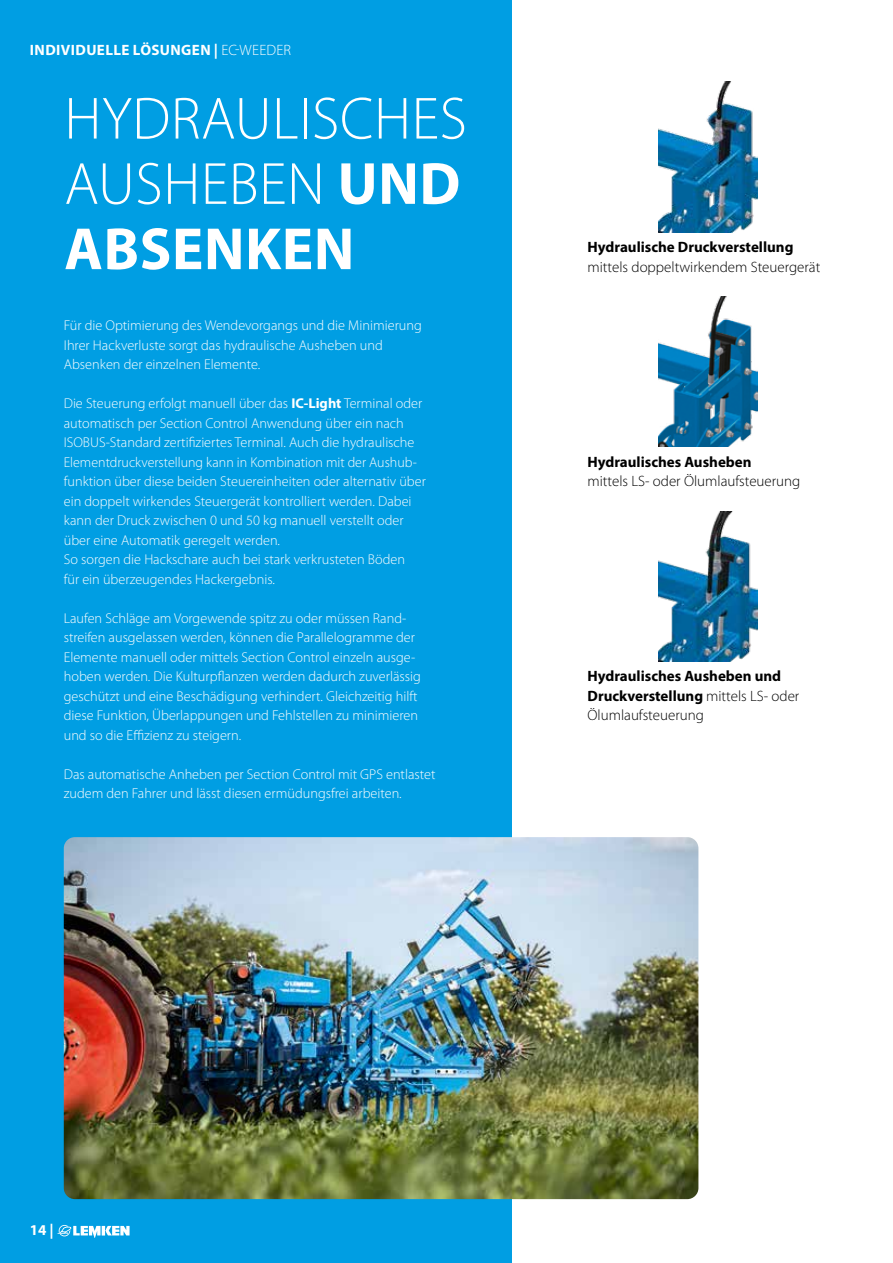
<style>
.page{position:relative;width:893px;height:1263px;background:#fff}
.page>*{position:absolute;margin:0;border:0;box-sizing:border-box;transform-origin:0 0}
.t1{font:300 60px/65.2px "Myriad Pro";letter-spacing:.01em;color:#fff;text-align:justify}
.t2{font:700 15px/19.5px "Myriad Pro";color:#000}
.t3{font:300 15px "Myriad Pro";color:#000}
.t4{font:700 15px "Myriad Pro";letter-spacing:.025em;color:#fff}
.t5{font:300 14.25px/19.5px "Myriad Pro";color:#fff}
.s1{font-weight:300}
.s2{font-weight:700}
</style>
<div class="page">
<div style="left:0;top:0;width:512px;height:1263px;background:#009ee3"></div>
<img style="left:64px;top:837px;width:634px;height:362px">
<img style="left:658px;top:81px;width:100px;height:151px">
<img style="left:658px;top:297px;width:100px;height:150px">
<img style="left:658px;top:511px;width:100px;height:150px">
<svg style="left:57px;top:1225px;width:73px;height:13px"></svg>
<p class="t4" style="left:30px;top:40px;width:263px">INDIVIDUELLE LÖSUNGEN | <span class="s1">EC-WEEDER</span></p>
<h1 class="t1" style="left:64px;top:85px;width:404px">HYDRAULISCHES AUSHEBEN <span class="s2">UND ABSENKEN</span></h1>
<p class="t5" style="left:64px;top:315px;width:360px">Für die Optimierung des Wendevorgangs und die Minimierung<br>Ihrer Hackverluste sorgt das hydraulische Ausheben und<br>Absenken der einzelnen Elemente.</p>
<p class="t5" style="left:64px;top:393px;width:364px">Die Steuerung erfolgt manuell über das <span class="s2">IC-Light</span> Terminal oder automatisch per Section Control Anwendung über ein nach ISOBUS-Standard zertifiziertes Terminal. Auch die hydraulische Elementdruckverstellung kann in Kombination mit der Aushub&shy;funktion über diese beiden Steuereinheiten oder alternativ über ein doppelt wirkendes Steuergerät kontrolliert werden. Dabei kann der Druck zwischen 0 und 50 kg manuell verstellt oder über eine Automatik geregelt werden.<br>So sorgen die Hackschare auch bei stark verkrusteten Böden<br>für ein überzeugendes Hackergebnis.</p>
<p class="t5" style="left:64px;top:608px;width:359px">Laufen Schläge am Vorgewende spitz zu oder müssen Rand&shy;streifen ausgelassen werden, können die Parallelogramme der Elemente manuell oder mittels Section Control einzeln ausge&shy;hoben werden. Die Kulturpflanzen werden dadurch zuverlässig geschützt und eine Beschädigung verhindert. Gleichzeitig hilft diese Funktion, Überlappungen und Fehlstellen zu minimieren und so die Effizienz zu steigern.</p>
<p class="t5" style="left:64px;top:764px;width:373px">Das automatische Anheben per Section Control mit GPS entlastet zudem den Fahrer und lässt diesen ermüdungsfrei arbeiten.</p>
<p class="t2" style="left:588px;top:237px;width:207px">Hydraulische Druckverstellung</p>
<p class="t3" style="left:588px;top:258px;width:234px">mittels doppeltwirkendem Steuergerät</p>
<p class="t2" style="left:587px;top:451px;width:166px">Hydraulisches Ausheben</p>
<p class="t3" style="left:587px;top:472px;width:214px">mittels LS- oder Ölumlaufsteuerung</p>
<p class="t2" style="left:587px;top:666px;width:213px">Hydraulisches Ausheben und<br>Druckverstellung <span class="s1">mittels LS- oder<br>Ölumlaufsteuerung</span></p>
<p class="t4" style="left:30px;top:1220px;width:25px">14 |</p>
</div>
